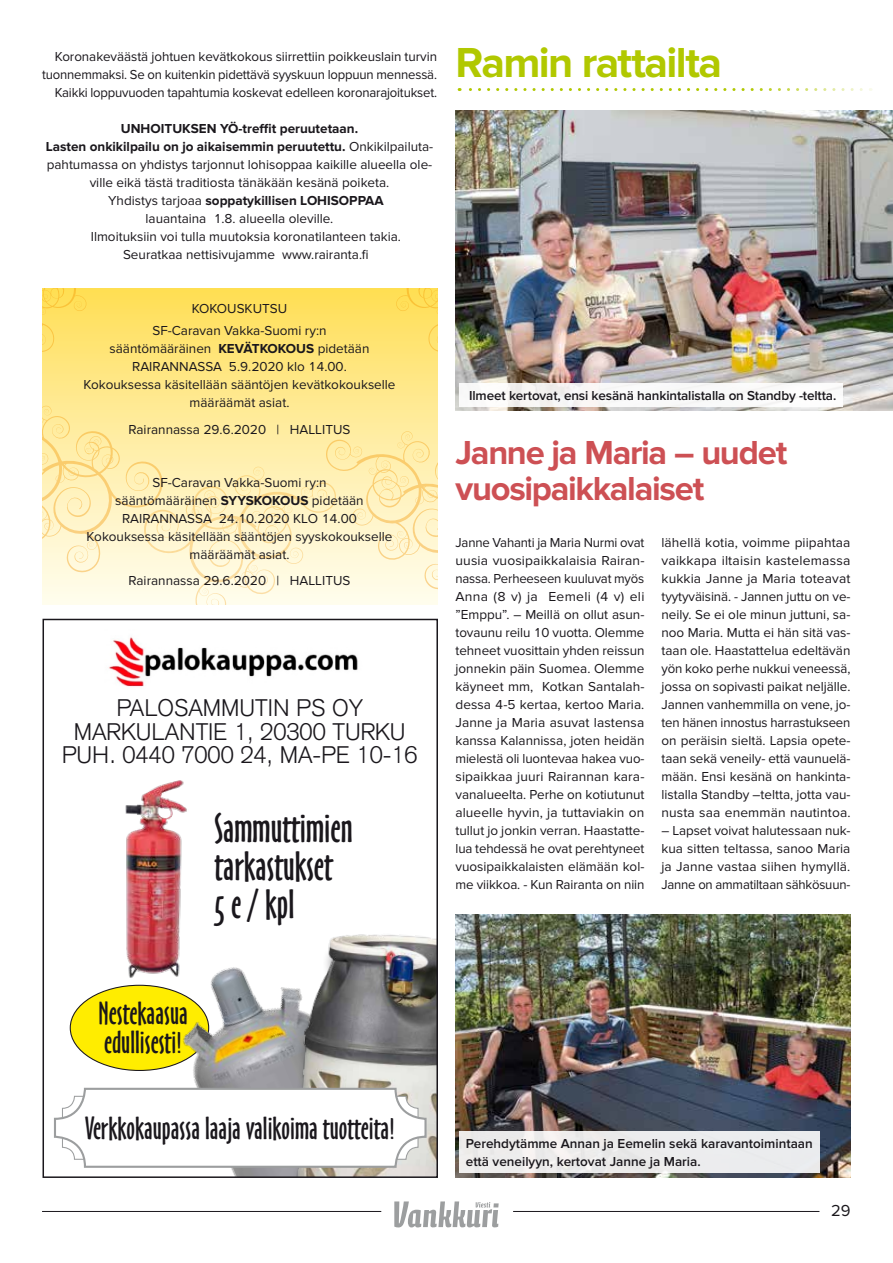
<style>
.page{position:relative;width:893px;height:1263px;background:#fff}
.page>*{position:absolute;margin:0;border:0;box-sizing:border-box;transform-origin:0 0}
.t1{font:700 43.5px "Proxima Nova";letter-spacing:-.04em;color:#b1c800}
.t2{font:38.1px/38.1px "Oz Handicraft BT";color:#1a171c}
.t3{font:700 34.5px/36px "Proxima Nova";letter-spacing:-.04em;color:#cd5054}
.t4{font:29.7px/29.7px "Oz Handicraft BT";color:#1a171c}
.t5{font:300 23.55px/23.5px "Akzidenz Grotesk";color:#1a171c;text-align:center}
.t6{font:16.5px "Proxima Nova";color:#1a171c}
.t7{font:13.5px/18px "Proxima Nova";color:#1a171c;text-align:justify}
.t8{font:600 13.5px/18px "Proxima Nova";color:#1a171c}
.t9{font:700 13.5px "Proxima Nova";color:#1a171c}
.s1{font-weight:400}
.s2{font-weight:700}
</style>
<div class="page">
<hr style="left:513px;top:1211px;width:306px;height:1px;background:#1a171c">
<hr style="left:42px;top:1211px;width:339px;height:1px;background:#1a171c">
<svg style="left:394px;top:1201px;width:105px;height:26px"></svg>
<div style="left:70px;top:985px;width:139px;height:85px;background:#ffed00;border-radius:50%"></div>
<img style="left:109px;top:637px;width:249px;height:50px">
<img style="left:146px;top:967px;width:134px;height:208px">
<img style="left:280px;top:934px;width:155px;height:241px">
<div style="left:43px;top:619px;width:395px;height:559px;border:2px solid #1a171c"></div>
<img style="left:125px;top:780px;width:63px;height:199px">
<div style="left:55px;top:1089px;width:370px;height:78px;background:#fff;border-radius:30px"></div>
<div style="left:54px;top:1088px;width:373px;height:80px;border:2px solid #9c9e9f;border-radius:30px"></div>
<svg style="left:459px;top:88px;width:402px;height:3px"></svg>
<img style="left:455px;top:111px;width:438px;height:300px">
<div style="left:459px;top:383px;width:384px;height:24px;background:#fff"></div>
<img style="left:455px;top:915px;width:395px;height:263px">
<div style="left:459px;top:1131px;width:361px;height:42px;background:#ececed"></div>
<svg style="left:42px;top:288px;width:395px;height:118px;background:#ffe476"></svg>
<svg style="left:42px;top:406px;width:395px;height:198px;background:#fef1bd"></svg>
<svg style="left:376px;top:288px;width:61px;height:65px;background:#fee063"></svg>
<svg style="left:42px;top:288px;width:65px;height:65px;background:#fedf62"></svg>
<p class="t7" style="left:42px;top:47px;width:397px;text-align:right">Koronakeväästä johtuen kevätkokous siirrettiin poikkeuslain turvin tuonnemmaksi. Se on kuitenkin pidettävä syyskuun loppuun mennessä.<br>Kaikki loppuvuoden tapahtumia koskevat edelleen koronarajoitukset.</p>
<p class="t9" style="left:121px;top:120px;width:239px">UNHOITUKSEN YÖ-treffit peruutetaan.</p>
<p class="t9" style="left:46px;top:138px;width:389px">Lasten onkikilpailu on jo aikaisemmin peruutettu. <span class="s1">Onkikilpailuta-</span></p>
<p class="t7" style="left:47px;top:155px;width:387px">pahtumassa on yhdistys tarjonnut lohisoppaa kaikille alueella ole-</p>
<p class="t7" style="left:90px;top:173px;width:301px">ville eikä tästä traditiosta tänäkään kesänä poiketa.</p>
<p class="t9" style="left:108px;top:192px;width:277px"><span class="s1">Yhdistys tarjoaa</span> soppatykillisen LOHISOPPAA</p>
<p class="t7" style="left:146px;top:209px;width:189px">lauantaina 1.8. alueella oleville.</p>
<p class="t7" style="left:91px;top:227px;width:312px">Ilmoituksiin voi tulla muutoksia koronatilanteen takia.</p>
<p class="t7" style="left:123px;top:245px;width:247px">Seuratkaa nettisivujamme www.rairanta.fi</p>
<p class="t7" style="left:152px;top:298px;width:176px;line-height:22.2px;text-align:center">KOKOUSKUTSU<br>SF-Caravan Vakka-Suomi ry:n</p>
<p class="t7" style="left:83px;top:340px;width:314px;text-align:center">sääntömääräinen <span class="s2">KEVÄTKOKOUS</span> pidetään RAIRANNASSA 5.9.2020 klo 14.00.<br>Kokouksessa käsitellään sääntöjen kevätkokoukselle määräämät asiat.</p>
<p class="t7" style="left:129px;top:421px;width:223px">Rairannassa 29.6.2020 | HALLITUS</p>
<p class="t7" style="left:87px;top:474px;width:307px;text-align:center">SF-Caravan Vakka-Suomi ry:n<br>sääntömääräinen <span class="s2">SYYSKOKOUS</span> pidetään RAIRANNASSA 24.10.2020 KLO 14.00<br>Kokouksessa käsitellään sääntöjen syyskokoukselle määräämät asiat.</p>
<p class="t7" style="left:129px;top:572px;width:223px">Rairannassa 29.6.2020 | HALLITUS</p>
<h3 class="t5" style="left:62px;top:696px;width:357px">PALOSAMMUTIN PS OY<br>MARKULANTIE 1, 20300 TURKU<br>PUH. 0440 7000 24, MA-PE 10-16</h3>
<h2 class="t2" style="left:215px;top:810px;width:140px">Sammuttimien tarkastukset<br>5 e / kpl</h2>
<h1 class="t1" style="left:455px;top:37px;width:268px">Ramin rattailta</h1>
<p class="t8" style="left:469px;top:387px;width:369px">Ilmeet kertovat, ensi kesänä hankintalistalla on Standby -teltta.</p>
<h3 class="t3" style="left:455px;top:435px;width:333px">Janne ja Maria – uudet vuosipaikkalaiset</h3>
<p class="t7" style="left:455px;top:533px;width:191px">Janne Vahanti ja Maria Nurmi ovat uusia vuosipaikkalaisia Rairan&shy;nassa. Perheeseen kuuluvat myös Anna (8 v) ja Eemeli (4 v) eli ”Emppu”. – Meillä on ollut asun&shy;tovaunu reilu 10 vuotta. Olemme tehneet vuosittain yhden reissun jonnekin päin Suomea. Olemme käyneet mm, Kotkan Santalah&shy;dessa 4-5 kertaa, kertoo Maria.<br>Janne ja Maria asuvat lastensa kanssa Kalannissa, joten heidän mielestä oli luontevaa hakea vuo&shy;sipaikkaa juuri Rairannan kara&shy;vanalueelta. Perhe on kotiutunut alueelle hyvin, ja tuttaviakin on tullut jo jonkin verran. Haastatte&shy;lua tehdessä he ovat perehtyneet vuosipaikkalaisten elämään kol&shy;me viikkoa. - Kun Rairanta on niin</p>
<p class="t7" style="left:661px;top:533px;width:191px">lähellä kotia, voimme piipahtaa vaikkapa iltaisin kastelemassa kukkia Janne ja Maria toteavat tyytyväisinä. - Jannen juttu on ve&shy;neily. Se ei ole minun juttuni, sa&shy;noo Maria. Mutta ei hän sitä vas&shy;taan ole. Haastattelua edeltävän yön koko perhe nukkui veneessä, jossa on sopivasti paikat neljälle.<br>Jannen vanhemmilla on vene, jo&shy;ten hänen innostus harrastukseen on peräisin sieltä. Lapsia opete&shy;taan sekä veneily- että vaunuelä&shy;mään. Ensi kesänä on hankinta&shy;listalla Standby –teltta, jotta vau&shy;nusta saa enemmän nautintoa.</p>
<p class="t7" style="left:661px;top:821px;width:190px">– Lapset voivat halutessaan nuk&shy;kua sitten teltassa, sanoo Maria ja Janne vastaa siihen hymyllä.<br>Janne on ammatiltaan sähkösuun-</p>
<h3 class="t4" style="left:99px;top:998px;width:91px">Nestekaasua edullisesti!</h3>
<h3 class="t4" style="left:85px;top:1114px;width:312px">Verkkokaupassa laaja valikoima tuotteita!</h3>
<p class="t8" style="left:466px;top:1135px;width:348px">Perehdytämme Annan ja Eemelin sekä karavantoimintaan että veneilyyn, kertovat Janne ja Maria.</p>
<p class="t6" style="left:831px;top:1201px;width:21px">29</p>
</div>
